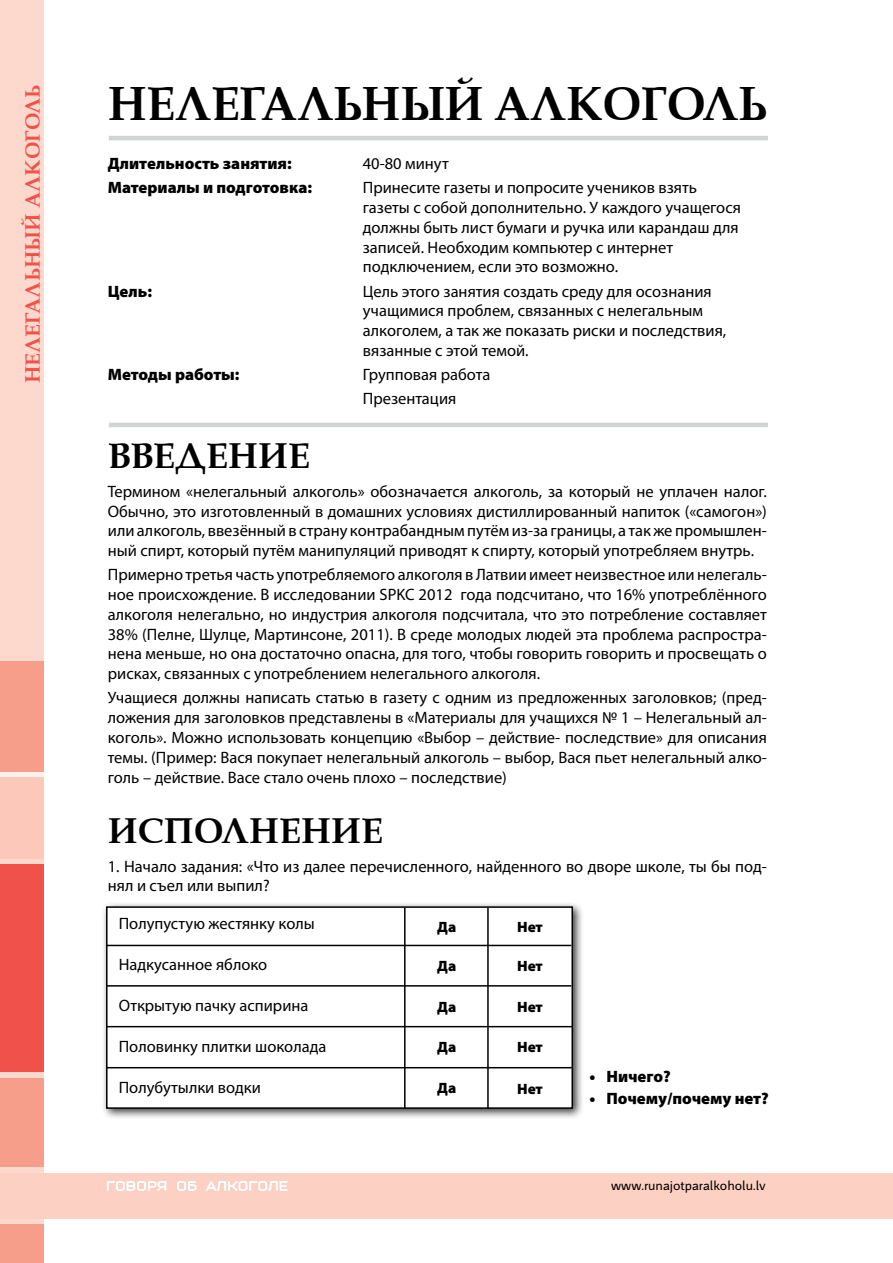
<style>
.page{position:relative;width:893px;height:1263px;background:#fff}
.page>*{position:absolute;margin:0;border:0;box-sizing:border-box;transform-origin:0 0}
.t1{font:700 48px "Palladio Eurasian";letter-spacing:-.01em;color:#000}
.t2{font:700 36px "Palladio Eurasian";color:#000}
.t3{font:700 21px "Palladio Eurasian";color:#f0514a}
.t4{font:16.5px/19.8px "Myriad Pro";color:#000}
.t5{font:900 16.5px "Myriad Pro";color:#000}
.t6{font:900 15px "Myriad Pro";color:#000}
.t7{font:13.5px "Mr Jones LV";color:#000}
</style>
<div class="page">
<div style="left:0;top:0;width:44px;height:1263px;background:#fdd9cd"></div>
<div style="left:0;top:1173px;width:893px;height:45px;background:#fcd0c3"></div>
<div style="left:0;top:740px;width:44px;height:63px;background:#fef1ec"></div>
<div style="left:0;top:864px;width:44px;height:208px;background:#f0514a"></div>
<div style="left:0;top:777px;width:44px;height:82px;background:#fbc8b9"></div>
<div style="left:0;top:661px;width:44px;height:111px;background:#f79e8b"></div>
<div style="left:0;top:1078px;width:44px;height:89px;background:#f79e8b"></div>
<div style="left:0;top:1224px;width:44px;height:39px;background:#f79e8b"></div>
<svg style="left:107px;top:1181px;width:59px;height:10px"></svg>
<svg style="left:177px;top:1181px;width:20px;height:10px"></svg>
<svg style="left:206px;top:1181px;width:81px;height:10px"></svg>
<hr style="left:109px;top:136px;width:659px;height:4px;background:#d1d3d4">
<hr style="left:109px;top:423px;width:659px;height:4px;background:#d1d3d4">
<div style="left:101px;top:901px;width:483px;height:219px;background:#000;opacity:.75"></div>
<div style="left:107px;top:907px;width:465px;height:201px;background:#fff"></div>
<div style="left:106px;top:906px;width:467px;height:203px;border:2px solid #000"></div>
<hr style="left:107px;top:945px;width:464px;height:1px;background:#000">
<hr style="left:107px;top:985px;width:464px;height:1px;background:#000">
<hr style="left:107px;top:1026px;width:466px;height:1px;background:#000">
<hr style="left:107px;top:1067px;width:465px;height:1px;background:#000">
<hr style="left:404px;top:908px;width:2px;height:200px;background:#000">
<hr style="left:487px;top:908px;width:2px;height:200px;background:#000">
<p class="t3" style="left:21px;top:383px;width:300px;rotate:-90deg">НЕЛЕГАЛЬНЫЙ АЛКОГОЛЬ</p>
<h1 class="t1" style="left:108px;top:76px;width:661px">НЕЛЕГАЛЬНЫЙ АЛКОГОЛЬ</h1>
<p class="t5" style="left:108px;top:154px;width:186px">Длительность занятия:</p>
<p class="t4" style="left:363px;top:153px;width:87px">40-80 минут</p>
<p class="t5" style="left:108px;top:178px;width:206px">Материалы и подготовка:</p>
<p class="t4" style="left:363px;top:178px;width:380px">Принесите газеты и попросите учеников взять газеты с собой дополнительно. У каждого учащегося должны быть лист бумаги и ручка или карандаш для записей. Необходим компьютер с интернет подключением, если это возможно.</p>
<p class="t5" style="left:108px;top:282px;width:46px">Цель:</p>
<p class="t4" style="left:363px;top:281px;width:365px">Цель этого занятия создать среду для осознания учащимися проблем, связанных с нелегальным алкоголем, а так же показать риски и последствия, вязанные с этой темой.</p>
<p class="t5" style="left:108px;top:365px;width:133px">Методы работы:</p>
<p class="t4" style="left:363px;top:362px;width:129px;line-height:24px">Групповая работа<br>Презентация</p>
<h2 class="t2" style="left:108px;top:435px;width:204px">ВВЕДЕНИЕ</h2>
<p class="t4" style="left:108px;top:481px;width:661px;text-align:justify">Термином «нелегальный алкоголь» обозначается алкоголь, за который не уплачен налог.<br>Обычно, это изготовленный в домашних условиях дистиллированный напиток («самогон») или алкоголь, ввезённый в страну контрабандным путём из-за границы, а так же промышлен&shy;ный спирт, который путём манипуляций приводят к спирту, который употребляем внутрь.</p>
<p class="t4" style="left:108px;top:564px;width:661px;text-align:justify">Примерно третья часть употребляемого алкоголя в Латвии имеет неизвестное или нелегаль&shy;ное происхождение. В исследовании SPKC 2012 года подсчитано, что 16% употреблённого алкоголя нелегально, но индустрия алкоголя подсчитала, что это потребление составляет 38% (Пелне, Шулце, Мартинсоне, 2011). В среде молодых людей эта проблема распростра&shy;нена меньше, но она достаточно опасна, для того, чтобы говорить говорить и просвещать о рисках, связанных с употреблением нелегального алкоголя.</p>
<p class="t4" style="left:108px;top:688px;width:661px;text-align:justify">Учащиеся должны написать статью в газету с одним из предложенных заголовков; (пред&shy;ложения для заголовков представлены в «Материалы для учащихся № 1 – Нелегальный ал&shy;коголь». Можно использовать концепцию «Выбор – действие- последствие» для описания темы. (Пример: Вася покупает нелегальный алкоголь – выбор, Вася пьет нелегальный алко&shy;голь – действие. Васе стало очень плохо – последствие)</p>
<h2 class="t2" style="left:108px;top:810px;width:277px">ИСПОЛНЕНИЕ</h2>
<p class="t4" style="left:108px;top:856px;width:660px">1. Начало задания: «Что из далее перечисленного, найденного во дворе школе, ты бы под&shy;нял и съел или выпил?</p>
<p class="t4" style="left:119px;top:913px;width:198px">Полупустую жестянку колы</p>
<p class="t4" style="left:119px;top:954px;width:150px">Надкусанное яблоко</p>
<p class="t4" style="left:119px;top:995px;width:191px">Открытую пачку аспирина</p>
<p class="t4" style="left:119px;top:1036px;width:209px">Половинку плитки шоколада</p>
<p class="t4" style="left:119px;top:1077px;width:144px">Полубутылки водки</p>
<p class="t6" style="left:437px;top:918px;width:21px">Да</p>
<p class="t6" style="left:437px;top:957px;width:21px">Да</p>
<p class="t6" style="left:437px;top:998px;width:21px">Да</p>
<p class="t6" style="left:437px;top:1038px;width:21px">Да</p>
<p class="t6" style="left:437px;top:1080px;width:21px">Да</p>
<p class="t6" style="left:517px;top:918px;width:27px">Нет</p>
<p class="t6" style="left:517px;top:957px;width:27px">Нет</p>
<p class="t6" style="left:517px;top:998px;width:27px">Нет</p>
<p class="t6" style="left:517px;top:1039px;width:27px">Нет</p>
<p class="t6" style="left:517px;top:1080px;width:27px">Нет</p>
<p class="t5" style="left:589px;top:1067px;width:83px">• Ничего?</p>
<p class="t5" style="left:589px;top:1089px;width:181px">• Почему/почему нет?</p>
<p class="t7" style="left:611px;top:1178px;width:156px">www.runajotparalkoholu.lv</p>
</div>
